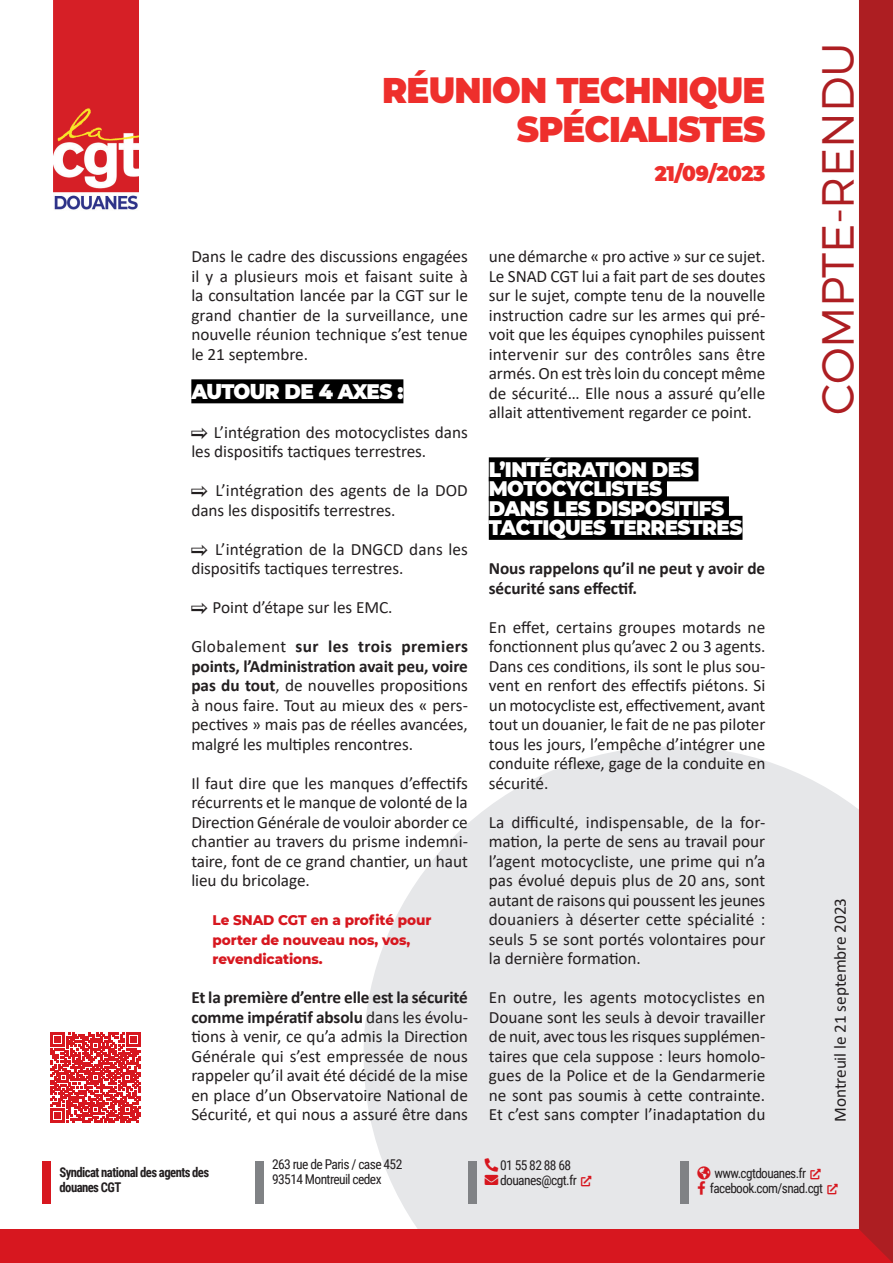
<style>
.page{position:relative;width:893px;height:1263px;background:#fff}
.page>*{position:absolute;margin:0;border:0;box-sizing:border-box;transform-origin:0 0}
.t1{font:300 45px "Montserrat";letter-spacing:-.01em;color:#ad1e22}
.t2{font:900 35.7px/38.5px "Montserrat";letter-spacing:-.02em;color:#ee2f2c;text-align:right;scale:.95 1}
.t3{font:900 21px/19.5px "Montserrat";letter-spacing:-.03em;color:#fff;scale:.95 1}
.t4{font:900 21px "Montserrat";letter-spacing:-.02em;color:#ee2f2c;scale:.95 1}
.t5{font:17.25px/19.5px "Calibri";letter-spacing:-.005em;color:#231f20;text-align:justify}
.t6{font:700 17.25px/19.5px "Calibri";letter-spacing:-.005em;color:#231f20}
.t7{font:800 14.25px/19.5px "Montserrat";letter-spacing:-.005em;color:#d7171f;scale:.95 1}
.t8{font:13.5px/15px "Roboto Condensed";letter-spacing:-.045em;color:#231f20}
.t9{font:700 13.5px/15px "Roboto Condensed";letter-spacing:-.045em;color:#231f20;scale:.94 1}
.s1{font-family:"Pointers"}
.s2{font-weight:700}
.s3{color:#d7171f}
</style>
<div class="page">
<svg style="left:364px;top:746px;width:495px;height:483px;fill:#e6e7e9"></svg>
<div style="left:43px;top:1161px;width:8px;height:42px;background:#d7171f"></div>
<div style="left:255px;top:1161px;width:9px;height:42px;background:#808285"></div>
<div style="left:468px;top:1161px;width:8px;height:42px;background:#808285"></div>
<div style="left:680px;top:1161px;width:9px;height:42px;background:#808285"></div>
<div style="left:0;top:1229px;width:893px;height:34px;background:#d7171f"></div>
<div style="left:859px;top:0;width:34px;height:1263px;background:#ad1e22"></div>
<img style="left:53px;top:0;width:85px;height:210px">
<div style="left:191px;top:379px;width:212px;height:24px;background:#000"></div>
<div style="left:489px;top:457px;width:209px;height:24px;background:#000"></div>
<div style="left:489px;top:477px;width:178px;height:24px;background:#000"></div>
<div style="left:489px;top:496px;width:240px;height:24px;background:#000"></div>
<div style="left:489px;top:516px;width:253px;height:24px;background:#000"></div>
<svg style="left:51px;top:1032px;width:90px;height:90px"></svg>
<svg style="left:485px;top:1158px;width:13px;height:27px"></svg>
<svg style="left:581px;top:1176px;width:10px;height:10px"></svg>
<svg style="left:811px;top:1168px;width:10px;height:11px"></svg>
<svg style="left:697px;top:1166px;width:13px;height:28px"></svg>
<svg style="left:827px;top:1183px;width:11px;height:11px"></svg>
<h2 class="t2" style="left:382px;top:69px;width:405px">RÉUNION TECHNIQUE<br>SPÉCIALISTES</h2>
<p class="t4" style="left:655px;top:157px;width:118px">21/09/2023</p>
<p class="t5" style="left:191px;top:246px;width:278px">Dans le cadre des discussions engagées il y a plusieurs mois et faisant suite à la consultation lancée par la CGT sur le grand chantier de la surveillance, une nouvelle réunion technique s’est tenue le 21 septembre.</p>
<p class="t3" style="left:191px;top:380px;width:225px">AUTOUR DE 4 AXES :</p>
<p class="t5" style="left:191px;top:422px;width:278px"><span class="s1">'</span> L’intégration des motocyclistes dans les dispositifs tactiques terrestres.</p>
<p class="t5" style="left:191px;top:480px;width:278px"><span class="s1">'</span> L’intégration des agents de la DOD dans les dispositifs terrestres.</p>
<p class="t5" style="left:191px;top:539px;width:278px"><span class="s1">'</span> L’intégration de la DNGCD dans les dispositifs tactiques terrestres.</p>
<p class="t5" style="left:191px;top:597px;width:203px"><span class="s1">'</span> Point d’étape sur les EMC.</p>
<p class="t5" style="left:191px;top:636px;width:278px">Globalement <span class="s2">sur les trois premiers points, l’Administration avait peu, voire pas du tout</span>, de nouvelles propositions à nous faire. Tout au mieux des « pers&shy;pectives » mais pas de réelles avancées, malgré les multiples rencontres.</p>
<p class="t5" style="left:191px;top:773px;width:278px">Il faut dire que les manques d’effectifs récurrents et le manque de volonté de la Direction Générale de vouloir aborder ce chantier au travers du prisme indemni&shy;taire, font de ce grand chantier, un haut lieu du bricolage.</p>
<p class="t7" style="left:213px;top:910px;width:232px">Le SNAD CGT en a profité pour porter de nouveau nos, vos, revendications.</p>
<p class="t5" style="left:191px;top:987px;width:278px"><span class="s2">Et la première d’entre elle est la sécurité comme impératif absolu</span> dans les évolu&shy;tions à venir, ce qu’a admis la Direction Générale qui s’est empressée de nous rappeler qu’il avait été décidé de la mise en place d’un Observatoire National de Sécurité, et qui nous a assuré être dans</p>
<p class="t5" style="left:489px;top:246px;width:278px">une démarche « pro active » sur ce sujet.<br>Le SNAD CGT lui a fait part de ses doutes sur le sujet, compte tenu de la nouvelle instruction cadre sur les armes qui pré&shy;voit que les équipes cynophiles puissent intervenir sur des contrôles sans être armés. On est très loin du concept même de sécurité… Elle nous a assuré qu’elle allait attentivement regarder ce point.</p>
<p class="t3" style="left:489px;top:458px;width:269px">L’INTÉGRATION DES<br>MOTOCYCLISTES<br>DANS LES DISPOSITIFS<br>TACTIQUES TERRESTRES</p>
<p class="t6" style="left:489px;top:559px;width:278px">Nous rappelons qu’il ne peut y avoir de sécurité sans effectif.</p>
<p class="t5" style="left:489px;top:617px;width:278px">En effet, certains groupes motards ne fonctionnent plus qu’avec 2 ou 3 agents.<br>Dans ces conditions, ils sont le plus sou&shy;vent en renfort des effectifs piétons. Si un motocycliste est, effectivement, avant tout un douanier, le fait de ne pas piloter tous les jours, l’empêche d’intégrer une conduite réflexe, gage de la conduite en sécurité.</p>
<p class="t5" style="left:489px;top:812px;width:278px">La difficulté, indispensable, de la for&shy;mation, la perte de sens au travail pour l’agent motocycliste, une prime qui n’a pas évolué depuis plus de 20 ans, sont autant de raisons qui poussent les jeunes douaniers à déserter cette spécialité : seuls 5 se sont portés volontaires pour la dernière formation.</p>
<p class="t5" style="left:489px;top:987px;width:278px">En outre, les agents motocyclistes en Douane sont les seuls à devoir travailler de nuit, avec tous les risques supplémen&shy;taires que cela suppose : leurs homolo&shy;gues de la Police et de la Gendarmerie ne sont pas soumis à cette contrainte.<br>Et c’est sans compter l’inadaptation du</p>
<h1 class="t1" style="left:810px;top:415px;width:373px;rotate:-90deg">compte-rendu</h1>
<p class="t5" style="left:830px;top:1122px;width:225px;rotate:-90deg">Montreuil le 21 septembre 2023</p>
<p class="t9" style="left:60px;top:1164px;width:161px">Syndicat national des agents des douanes CGT</p>
<p class="t8" style="left:272px;top:1156px;width:132px">263 rue de Paris / case 452<br>93514 Montreuil cedex</p>
<p class="t8" style="left:500px;top:1157px;width:93px;text-indent:-15px"><span class="s3">□■●▼</span> 01 55 82 88 68 douanes@cgt.fr <span class="s3">▼■●●■●▼</span></p>
<p class="t8" style="left:697px;top:1165px;width:125px"><span class="s3">●□▲</span> www.cgtdouanes.fr <span class="s3">▼■●●■●▼</span></p>
<p class="t8" style="left:697px;top:1180px;width:142px"><span class="s3">□□</span> facebook.com/snad.cgt <span class="s3">▼■●●■●▼</span></p>
</div>
